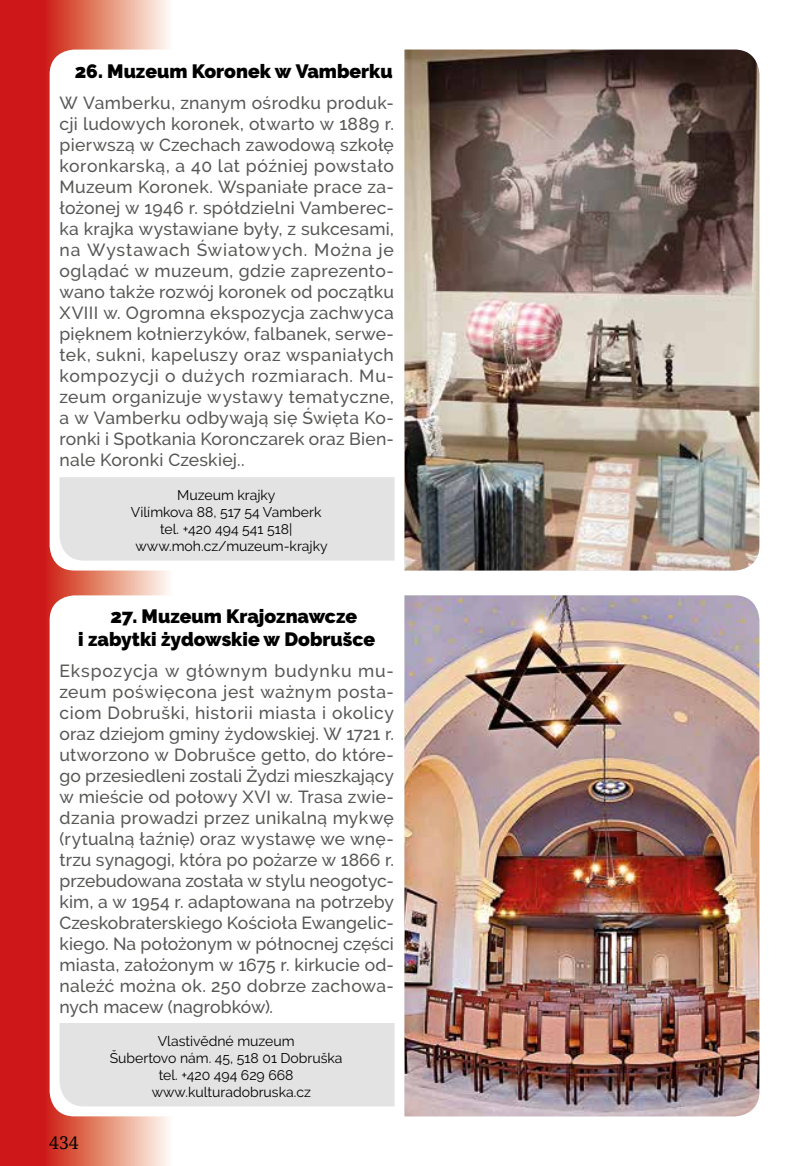
<style>
.page{position:relative;width:809px;height:1166px;background:#fff}
.page>*{position:absolute;margin:0;border:0;box-sizing:border-box;transform-origin:0 0}
.t1{font:900 19.25px/22.8px "Raleway";color:#000}
.t2{font:500 17.5px/21px "Raleway";letter-spacing:.01em;color:#575756;text-align:justify}
.t3{font:17.5px "Droid Serif";color:#000}
.t4{font:14px/16.8px "Raleway";color:#000;text-align:center}
</style>
<div class="page">
<svg style="left:0;top:0;width:169px;height:1166px;background:#d2322f"></svg>
<svg style="left:50px;top:50px;width:345px;height:520px"></svg>
<img style="left:404px;top:50px;width:355px;height:520px">
<svg style="left:50px;top:595px;width:345px;height:521px"></svg>
<img style="left:404px;top:595px;width:355px;height:521px">
<div style="left:60px;top:1023px;width:334px;height:83px;background:#e3e3e3"></div>
<div style="left:60px;top:477px;width:334px;height:84px;background:#e3e3e3"></div>
<p class="t1" style="left:75px;top:59px;width:319px">26. Muzeum Koronek w Vamberku</p>
<p class="t2" style="left:60px;top:92px;width:336px">W Vamberku, znanym ośrodku produk&shy;cji ludowych koronek, otwarto w 1889 r. pierwszą w Czechach zawodową szkołę koronkarską, a 40 lat później powstało Muzeum Koronek. Wspaniałe prace za&shy;łożonej w 1946 r. spółdzielni Vamberec&shy;ka krajka wystawiane były, z sukcesami, na Wystawach Światowych. Można je oglądać w muzeum, gdzie zaprezento&shy;wano także rozwój koronek od początku XVIII w. Ogromna ekspozycja zachwyca pięknem kołnierzyków, falbanek, serwe&shy;tek, sukni, kapeluszy oraz wspaniałych kompozycji o dużych rozmiarach. Mu&shy;zeum organizuje wystawy tematyczne, a w Vamberku odbywają się Święta Ko&shy;ronki i Spotkania Koronczarek oraz Bien&shy;nale Koronki Czeskiej..</p>
<p class="t4" style="left:131px;top:487px;width:198px">Muzeum krajky<br>Vilímkova 88, 517 54 Vamberk tel. +420 494 541 518| www.moh.cz/muzeum-krajky</p>
<p class="t1" style="left:78px;top:605px;width:298px;text-indent:32px">27. Muzeum Krajoznawcze<br>i zabytki żydowskie w Dobrušce</p>
<p class="t2" style="left:60px;top:660px;width:336px">Ekspozycja w głównym budynku mu&shy;zeum poświęcona jest ważnym posta&shy;ciom Dobruški, historii miasta i okolicy oraz dziejom gminy żydowskiej. W 1721 r. utworzono w Dobrušce getto, do które&shy;go przesiedleni zostali Żydzi mieszkający w mieście od połowy XVI w. Trasa zwie&shy;dzania prowadzi przez unikalną mykwę (rytualną łaźnię) oraz wystawę we wnę&shy;trzu synagogi, która po pożarze w 1866 r. przebudowana została w stylu neogotyc&shy;kim, a w 1954 r. adaptowana na potrzeby Czeskobraterskiego Kościoła Ewangelic&shy;kiego. Na położonym w północnej części miasta, założonym w 1675 r. kirkucie od&shy;naleźć można ok. 250 dobrze zachowa&shy;nych macew (nagrobków).</p>
<p class="t4" style="left:158px;top:1033px;width:138px">Vlastivědné muzeum</p>
<p class="t4" style="left:110px;top:1049px;width:234px">Šubertovo nám. 45, 518 01 Dobruška</p>
<p class="t4" style="left:159px;top:1066px;width:136px">tel. +420 494 629 668</p>
<p class="t4" style="left:152px;top:1083px;width:161px">www.kulturadobruska.cz</p>
<p class="t3" style="left:49px;top:1130px;width:31px">434</p>
</div>
